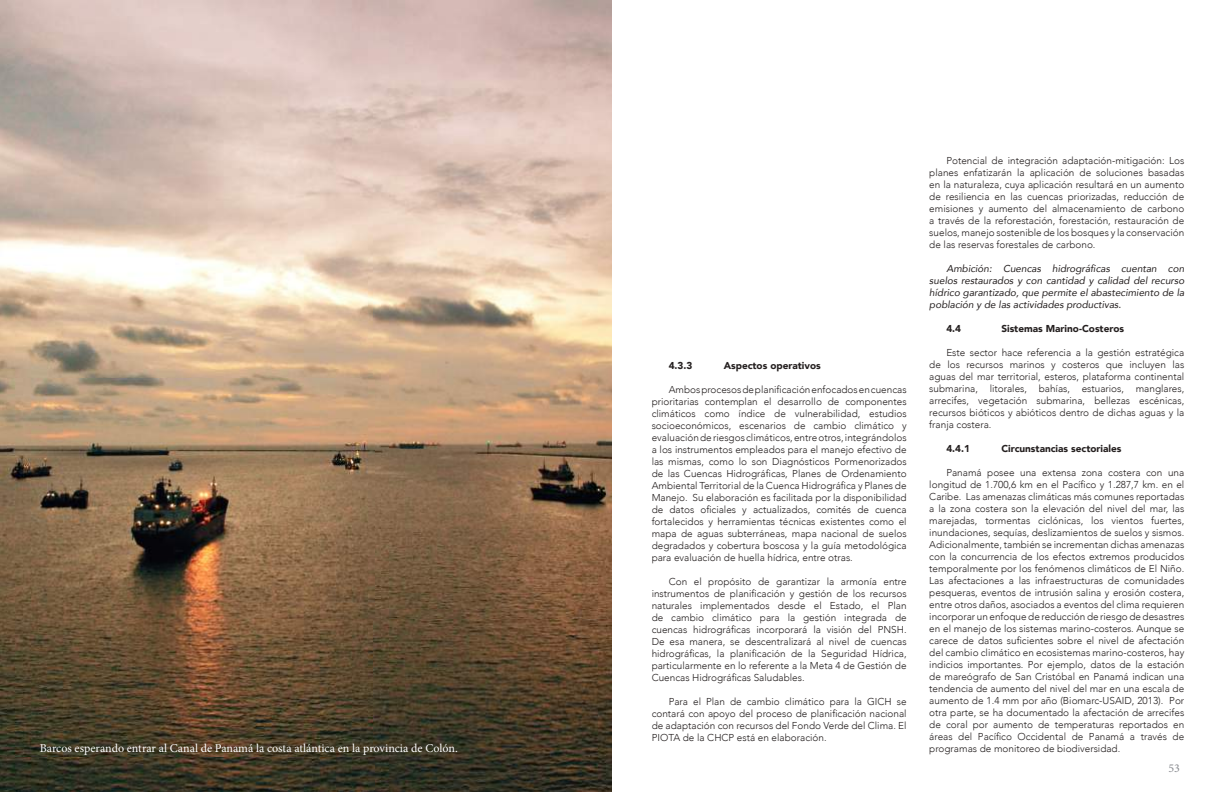
<style>
.page{position:relative;width:1224px;height:792px;background:#fff}
.page>*{position:absolute;margin:0;border:0;box-sizing:border-box;transform-origin:0 0}
.t1{font:12px "Minion Pro";color:#fff}
.t2{font:12px "Minion Pro";color:#898b90}
.t3{font:300 10px/12px "Avenir";color:#241f1f;text-align:justify}
.t4{font:italic 10px/12px "Avenir";color:#241f1f;text-align:justify}
.t5{font:900 10px "Avenir";color:#241f1f}
</style>
<div class="page">
<img style="left:0;top:0;width:612px;height:792px">
<p class="t1" style="left:40px;top:740px;width:420px">Barcos esperando entrar al Canal de Panamá la costa atlántica en la provincia de Colón.</p>
<p class="t5" style="left:669px;top:357px;width:25px">4.3.3</p>
<p class="t5" style="left:724px;top:357px;width:99px">Aspectos operativos</p>
<p class="t3" style="left:652px;top:384px;width:256px;text-indent:17px">Ambos procesos de planificación enfocados en cuencas prioritarias contemplan el desarrollo de componentes climáticos como índice de vulnerabilidad, estudios socioeconómicos, escenarios de cambio climático y evaluación de riesgos climáticos, entre otros, integrándolos a los instrumentos empleados para el manejo efectivo de las mismas, como lo son Diagnósticos Pormenorizados de las Cuencas Hidrográficas, Planes de Ordenamiento Ambiental Territorial de la Cuenca Hidrográfica y Planes de Manejo. Su elaboración es facilitada por la disponibilidad de datos oficiales y actualizados, comités de cuenca fortalecidos y herramientas técnicas existentes como el mapa de aguas subterráneas, mapa nacional de suelos degradados y cobertura boscosa y la guía metodológica para evaluación de huella hídrica, entre otras.</p>
<p class="t3" style="left:652px;top:576px;width:256px;text-indent:17px">Con el propósito de garantizar la armonía entre instrumentos de planificación y gestión de los recursos naturales implementados desde el Estado, el Plan de cambio climático para la gestión integrada de cuencas hidrográficas incorporará la visión del PNSH.<br>De esa manera, se descentralizará al nivel de cuencas hidrográficas, la planificación de la Seguridad Hídrica, particularmente en lo referente a la Meta 4 de Gestión de Cuencas Hidrográficas Saludables.</p>
<p class="t3" style="left:652px;top:696px;width:256px;text-indent:17px">Para el Plan de cambio climático para la GICH se contará con apoyo del proceso de planificación nacional de adaptación con recursos del Fondo Verde del Clima. El PIOTA de la CHCP está en elaboración.</p>
<p class="t3" style="left:929px;top:155px;width:256px;text-indent:17px">Potencial de integración adaptación-mitigación: Los planes enfatizarán la aplicación de soluciones basadas en la naturaleza, cuya aplicación resultará en un aumento de resiliencia en las cuencas priorizadas, reducción de emisiones y aumento del almacenamiento de carbono a través de la reforestación, forestación, restauración de suelos, manejo sostenible de los bosques y la conservación de las reservas forestales de carbono.</p>
<p class="t4" style="left:929px;top:263px;width:256px;text-indent:17px">Ambición: Cuencas hidrográficas cuentan con suelos restaurados y con cantidad y calidad del recurso hídrico garantizado, que permite el abastecimiento de la población y de las actividades productivas.</p>
<p class="t5" style="left:946px;top:320px;width:16px">4.4</p>
<p class="t5" style="left:1001px;top:320px;width:124px">Sistemas Marino-Costeros</p>
<p class="t3" style="left:929px;top:347px;width:256px;text-indent:17px">Este sector hace referencia a la gestión estratégica de los recursos marinos y costeros que incluyen las aguas del mar territorial, esteros, plataforma continental submarina, litorales, bahías, estuarios, manglares, arrecifes, vegetación submarina, bellezas escénicas, recursos bióticos y abióticos dentro de dichas aguas y la franja costera.</p>
<p class="t5" style="left:946px;top:440px;width:25px">4.4.1</p>
<p class="t5" style="left:1001px;top:440px;width:122px">Circunstancias sectoriales</p>
<p class="t3" style="left:929px;top:467px;width:256px;text-indent:17px">Panamá posee una extensa zona costera con una longitud de 1.700,6 km en el Pacífico y 1.287,7 km. en el Caribe. Las amenazas climáticas más comunes reportadas a la zona costera son la elevación del nivel del mar, las marejadas, tormentas ciclónicas, los vientos fuertes, inundaciones, sequías, deslizamientos de suelos y sismos.<br>Adicionalmente, también se incrementan dichas amenazas con la concurrencia de los efectos extremos producidos temporalmente por los fenómenos climáticos de El Niño.<br>Las afectaciones a las infraestructuras de comunidades pesqueras, eventos de intrusión salina y erosión costera, entre otros daños, asociados a eventos del clima requieren incorporar un enfoque de reducción de riesgo de desastres en el manejo de los sistemas marino-costeros. Aunque se carece de datos suficientes sobre el nivel de afectación del cambio climático en ecosistemas marino-costeros, hay indicios importantes. Por ejemplo, datos de la estación de mareógrafo de San Cristóbal en Panamá indican una tendencia de aumento del nivel del mar en una escala de aumento de 1.4 mm por año (Biomarc-USAID, 2013). Por otra parte, se ha documentado la afectación de arrecifes de coral por aumento de temperaturas reportados en áreas del Pacífico Occidental de Panamá a través de programas de monitoreo de biodiversidad.</p>
<p class="t2" style="left:1168px;top:760px;width:13px">53</p>
</div>
